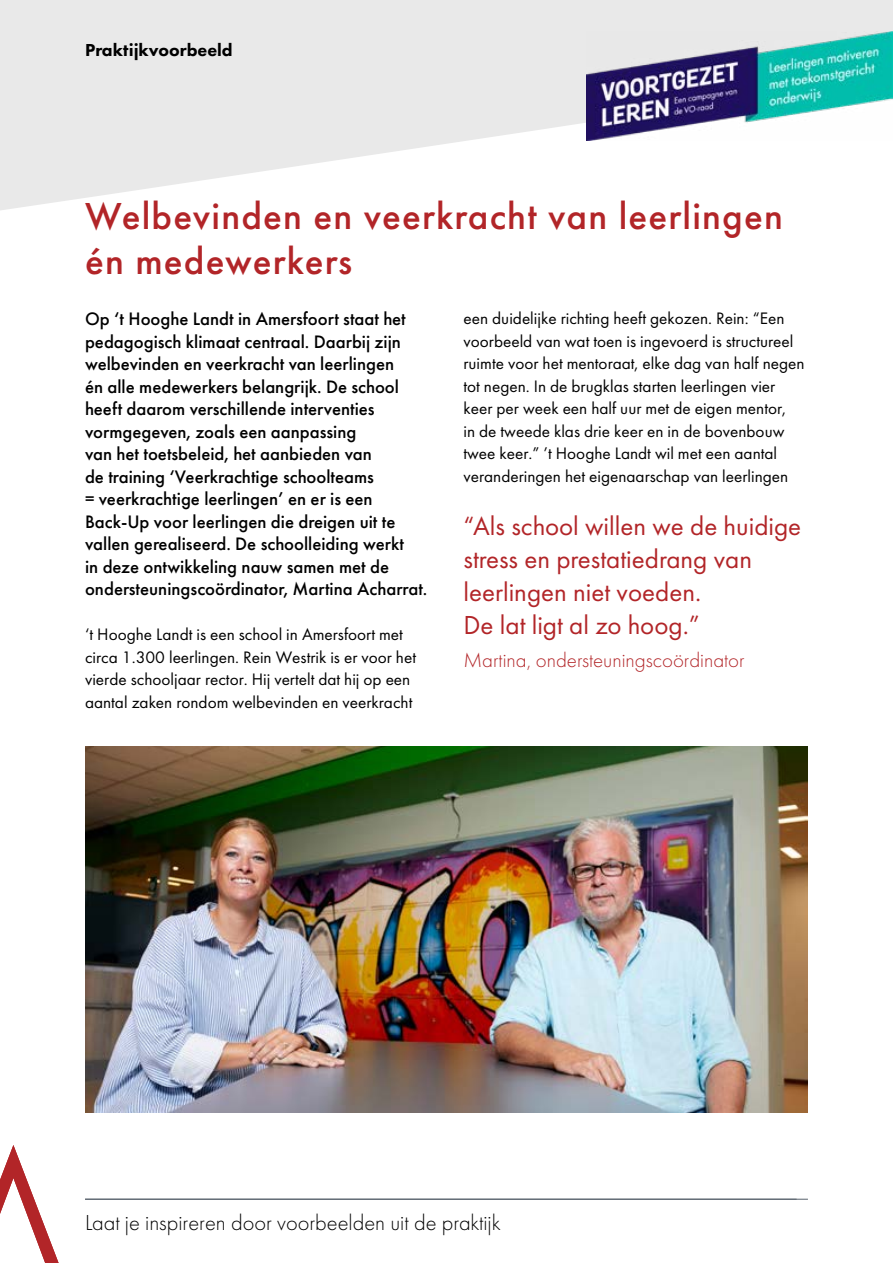
<style>
.page{position:relative;width:893px;height:1263px;background:#fff}
.page>*{position:absolute;margin:0;border:0;box-sizing:border-box;transform-origin:0 0}
.t1{font:500 39px/45px "Futura PT";letter-spacing:.03em;color:#b22528}
.t2{font:27px/33px "Futura PT";color:#b22528}
.t3{font:300 22.5px "Futura PT";color:#000}
.t4{font:300 21px "Futura PT";color:#b22528}
.t5{font:500 18.75px/22.5px "Futura PT";color:#000}
.t6{font:800 18px "Futura PT";color:#000}
.t7{font:17.25px/22.5px "Futura PT";color:#000}
</style>
<div class="page">
<hr style="left:85px;top:1199px;width:723px;height:1px;background:#58626c">
<svg style="left:0;top:0;width:893px;height:210px;fill:#e9e9e9"></svg>
<img style="left:586px;top:32px;width:307px;height:108px">
<svg style="left:0;top:1145px;width:59px;height:118px"></svg>
<img style="left:85px;top:746px;width:723px;height:366px">
<p class="t6" style="left:85px;top:39px;width:149px">Praktijkvoorbeeld</p>
<h1 class="t1" style="left:85px;top:193px;width:699px">Welbevinden en veerkracht van leerlingen én medewerkers</h1>
<p class="t5" style="left:85px;top:308px;width:344px">Op ‘t Hooghe Landt in Amersfoort staat het pedagogisch klimaat centraal. Daarbij zijn welbevinden en veerkracht van leerlingen<br>én alle medewerkers belangrijk. De school heeft daarom verschillende interventies vormgegeven, zoals een aanpassing<br>van het toetsbeleid, het aanbieden van<br>de training ‘Veerkrachtige schoolteams<br>= veerkrachtige leerlingen’ en er is een Back-Up voor leerlingen die dreigen uit te vallen gerealiseerd. De schoolleiding werkt<br>in deze ontwikkeling nauw samen met de ondersteuningscoördinator, Martina Acharrat.</p>
<p class="t7" style="left:85px;top:623px;width:333px">‘t Hooghe Landt is een school in Amersfoort met circa 1.300 leerlingen. Rein Westrik is er voor het vierde schooljaar rector. Hij vertelt dat hij op een aantal zaken rondom welbevinden en veerkracht</p>
<p class="t7" style="left:463px;top:307px;width:343px">een duidelijke richting heeft gekozen. Rein: “Een voorbeeld van wat toen is ingevoerd is structureel ruimte voor het mentoraat, elke dag van half negen tot negen. In de brugklas starten leerlingen vier keer per week een half uur met de eigen mentor,<br>in de tweede klas drie keer en in de bovenbouw twee keer.” ’t Hooghe Landt wil met een aantal veranderingen het eigenaarschap van leerlingen</p>
<h2 class="t2" style="left:463px;top:509px;width:339px">“Als school willen we de huidige stress en prestatiedrang van leerlingen niet voeden.<br>De lat ligt al zo hoog.”</h2>
<p class="t4" style="left:463px;top:648px;width:283px">Martina, ondersteuningscoördinator</p>
<h3 class="t3" style="left:85px;top:1209px;width:417px">Laat je inspireren door voorbeelden uit de praktijk</h3>
</div>
